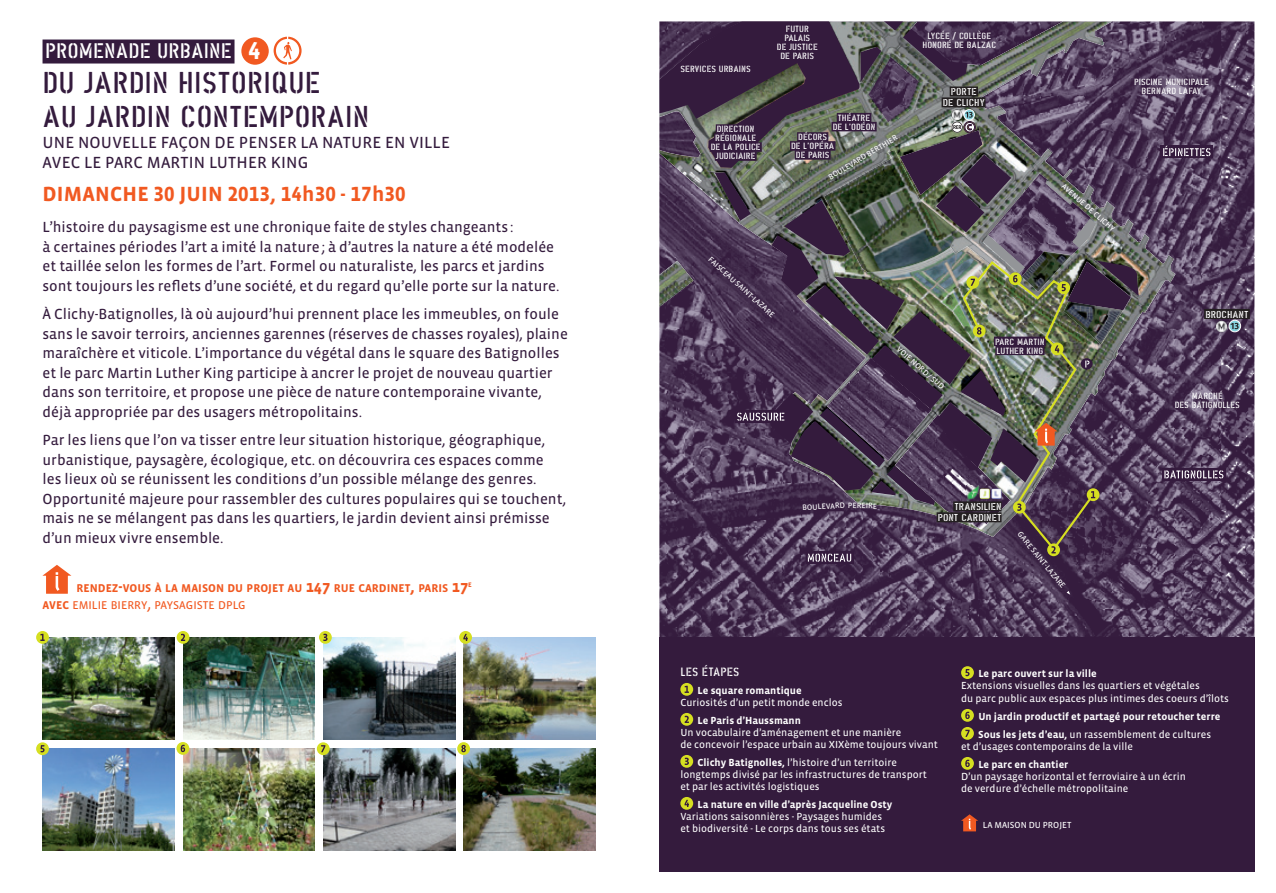
<style>
.page{position:relative;width:1276px;height:893px;background:#fff}
.page>*{position:absolute;margin:0;border:0;box-sizing:border-box;transform-origin:0 0}
.t1{font:30px/34.5px "Din Semavip";color:#341b3d}
.t2{font:700 24.9px "Vista Sans Alt";color:#fff}
.t3{font:700 21px "Vista Sans";letter-spacing:.01em;color:#f15921}
.t4{font:21px "Din Semavip";color:#fff}
.t5{font:16.5px/19.5px "Vista Sans Reg";letter-spacing:.01em;color:#341b3d}
.t6{font:15px/19.5px "Vista Sans Reg";color:#341b3d}
.t7{font:12px "Din Semavip";color:#fff}
.t8{font:700 11.55px "Vista Sans";color:#f15921}
.t9{font:11.55px "Vista Sans Reg";color:#f15921}
.t10{font:10.5px/12px "Vista Sans Reg";color:#fff}
.t11{font:700 10.5px "Vista Sans";color:#fff}
.t12{font:10.05px/10.9px "Din Semavip";color:#fff;text-align:center}
.t13{font:9px/9px "Din Semavip";color:#fff;text-align:center}
.t14{font:9px "Vista Sans Reg";color:#fff}
.t15{font:7.95px "Vista Sans Reg";color:#fff}
.t16{font:700 6.75px "Vista Sans";color:#f15921}
.s1{font-family:"Vista Sans Alt"}
.s2{font-size:16.5px}
.s3{font-family:"Vista Sans";font-weight:700}
</style>
<div class="page">
<div style="left:43px;top:40px;width:191px;height:24px;background:#341b3d"></div>
<svg style="left:274px;top:37px;width:27px;height:28px"></svg>
<img style="left:43px;top:749px;width:131px;height:101px">
<img style="left:463px;top:638px;width:132px;height:102px">
<img style="left:183px;top:749px;width:132px;height:101px">
<img style="left:323px;top:749px;width:132px;height:101px">
<svg style="left:36px;top:742px;width:13px;height:13px"></svg>
<svg style="left:40px;top:745px;width:5px;height:7px"></svg>
<svg style="left:176px;top:742px;width:13px;height:13px"></svg>
<svg style="left:181px;top:745px;width:4px;height:7px"></svg>
<svg style="left:317px;top:742px;width:13px;height:13px"></svg>
<svg style="left:321px;top:745px;width:4px;height:7px"></svg>
<div style="left:241px;top:37px;width:28px;height:28px;background:#f15921;border-radius:50%"></div>
<img style="left:43px;top:638px;width:131px;height:102px">
<img style="left:183px;top:638px;width:132px;height:102px">
<img style="left:323px;top:638px;width:132px;height:102px">
<svg style="left:319px;top:631px;width:13px;height:13px"></svg>
<svg style="left:323px;top:634px;width:4px;height:7px"></svg>
<div style="left:459px;top:631px;width:13px;height:13px;background:#d6df21;border-radius:50%"></div>
<svg style="left:463px;top:634px;width:5px;height:7px"></svg>
<div style="left:36px;top:631px;width:13px;height:13px;background:#d6df21;border-radius:50%"></div>
<svg style="left:40px;top:634px;width:5px;height:7px"></svg>
<svg style="left:177px;top:631px;width:12px;height:13px"></svg>
<svg style="left:181px;top:634px;width:4px;height:7px"></svg>
<img style="left:463px;top:749px;width:132px;height:101px">
<svg style="left:457px;top:742px;width:13px;height:13px"></svg>
<svg style="left:461px;top:745px;width:5px;height:7px"></svg>
<svg style="left:43px;top:565px;width:28px;height:29px"></svg>
<svg style="left:659px;top:21px;width:596px;height:631px;background:#584462"></svg>
<div style="left:659px;top:637px;width:595px;height:235px;background:#341b3d"></div>
<svg style="left:680px;top:683px;width:13px;height:13px"></svg>
<svg style="left:684px;top:686px;width:5px;height:7px"></svg>
<svg style="left:680px;top:713px;width:13px;height:13px"></svg>
<svg style="left:684px;top:716px;width:5px;height:7px"></svg>
<svg style="left:680px;top:755px;width:13px;height:13px"></svg>
<svg style="left:684px;top:758px;width:5px;height:7px"></svg>
<svg style="left:680px;top:797px;width:13px;height:13px"></svg>
<svg style="left:684px;top:800px;width:5px;height:7px"></svg>
<svg style="left:961px;top:666px;width:13px;height:13px"></svg>
<svg style="left:965px;top:669px;width:4px;height:7px"></svg>
<svg style="left:961px;top:709px;width:13px;height:13px"></svg>
<svg style="left:965px;top:712px;width:4px;height:7px"></svg>
<svg style="left:961px;top:727px;width:13px;height:13px"></svg>
<svg style="left:965px;top:730px;width:4px;height:7px"></svg>
<svg style="left:961px;top:757px;width:13px;height:13px"></svg>
<svg style="left:965px;top:760px;width:4px;height:7px"></svg>
<svg style="left:961px;top:814px;width:17px;height:17px"></svg>
<svg style="left:1160px;top:146px;width:53px;height:12px"></svg>
<svg style="left:1163px;top:146px;width:47px;height:10px"></svg>
<svg style="left:1162px;top:468px;width:63px;height:13px"></svg>
<svg style="left:1164px;top:470px;width:59px;height:8px"></svg>
<div style="left:805px;top:551px;width:48px;height:13px;background:#341b3d"></div>
<svg style="left:1066px;top:591px;width:4px;height:4px"></svg>
<div style="left:1204px;top:309px;width:45px;height:10px;background:#231f20"></div>
<svg style="left:1228px;top:320px;width:12px;height:12px"></svg>
<svg style="left:1215px;top:321px;width:23px;height:11px"></svg>
<img style="left:659px;top:21px;width:479px;height:541px">
<h2 class="t2" style="left:248px;top:38px;width:14px">4</h2>
<h3 class="t4" style="left:45px;top:39px;width:188px">PROMENADE URBAINE</h3>
<h1 class="t1" style="left:43px;top:65px;width:328px">DU JARDIN HISTORIQUE<br>AU JARDIN CONTEMPORAIN</h1>
<p class="t5" style="left:43px;top:133px;width:409px">UNE NOUVELLE FAÇON DE PENSER LA NATURE EN VILLE<br>AVEC LE PARC MARTIN LUTHER KING</p>
<h3 class="t3" style="left:43px;top:183px;width:365px">dimanche <span class="s1">30</span> juin <span class="s1">2013</span>, <span class="s1">14</span>h<span class="s1">30</span> - <span class="s1">17</span>h<span class="s1">30</span></h3>
<p class="t6" style="left:43px;top:218px;width:518px">L’histoire du paysagisme est une chronique faite de styles changeants :<br>à certaines périodes l’art a imité la nature ; à d’autres la nature a été modelée et taillée selon les formes de l’art. Formel ou naturaliste, les parcs et jardins sont toujours les reflets d’une société, et du regard qu’elle porte sur la nature.</p>
<p class="t6" style="left:43px;top:305px;width:527px">À Clichy-Batignolles, là où aujourd’hui prennent place les immeubles, on foule sans le savoir terroirs, anciennes garennes (réserves de chasses royales), plaine maraîchère et viticole. L’importance du végétal dans le square des Batignolles et le parc Martin Luther King participe à ancrer le projet de nouveau quartier dans son territoire, et propose une pièce de nature contemporaine vivante, déjà appropriée par des usagers métropolitains.</p>
<p class="t6" style="left:43px;top:431px;width:525px">Par les liens que l’on va tisser entre leur situation historique, géographique, urbanistique, paysagère, écologique, etc. on découvrira ces espaces comme les lieux où se réunissent les conditions d’un possible mélange des genres.<br>Opportunité majeure pour rassembler des cultures populaires qui se touchent, mais ne se mélangent pas dans les quartiers, le jardin devient ainsi prémisse d’un mieux vivre ensemble.</p>
<p class="t8" style="left:77px;top:582px;width:393px">RENDEZ<span class="s2">-</span>VOUS À LA MAISON DU PROJET AU <span class="s2">147</span> RUE CARDINET<span class="s2">,</span> PARIS <span class="s2">17</span></p>
<p class="t16" style="left:468px;top:581px;width:5px">E</p>
<p class="t9" style="left:43px;top:599px;width:204px"><span class="s3">AVEC</span> EMILIE BIERRY<span class="s2">,</span> PAYSAGISTE DPLG</p>
<p class="t13" style="left:680px;top:65px;width:72px">SERVICES URBAINS</p>
<p class="t13" style="left:711px;top:125px;width:51px">DIRECTION<br>RÉGIONALE<br>DE LA POLICE<br>JUDICIAIRE</p>
<p class="t13" style="left:777px;top:25px;width:42px">FUTUR<br>PALAIS<br>DE JUSTICE<br>DE PARIS</p>
<p class="t13" style="left:922px;top:31px;width:75px">LYCÉE / COLLÈGE<br>HONORÉ DE BALZAC</p>
<p class="t13" style="left:832px;top:113px;width:44px">THÉATRE<br>DE L’ODÉON</p>
<p class="t13" style="left:791px;top:132px;width:45px">DÉCORS<br>DE L’OPÉRA<br>DE PARIS</p>
<p class="t15" style="left:827px;top:174px;width:80px;rotate:-31deg">BOULEVARD BERTHIER</p>
<p class="t12" style="left:943px;top:86px;width:44px">PORTE<br>DE CLICHY</p>
<p class="t15" style="left:712px;top:255px;width:87px;rotate:42deg">FAISCEAU SAINT-LAZARE</p>
<p class="t15" style="left:900px;top:345px;width:62px;rotate:41deg">VOIE NORD / SUD</p>
<p class="t13" style="left:995px;top:337px;width:51px;text-align:left">PARC MARTIN<br>LUTHER KING</p>
<p class="t15" style="left:1065px;top:182px;width:69px;rotate:41deg">AVENUE DE CLICHY</p>
<p class="t13" style="left:1134px;top:78px;width:76px">PISCINE MUNICIPALE<br>BERNARD LAFAY</p>
<p class="t12" style="left:1205px;top:309px;width:45px">BROCHANT</p>
<p class="t13" style="left:1174px;top:391px;width:67px">MARCHÉ<br>DES BATIGNOLLES</p>
<p class="t15" style="left:802px;top:504px;width:44px;rotate:-4deg">BOULEVARD</p>
<p class="t15" style="left:848px;top:501px;width:31px;rotate:2deg">PEREIRE</p>
<p class="t12" style="left:938px;top:501px;width:65px;text-align:right">TRANSILIEN<br>PONT CARDINET</p>
<p class="t15" style="left:1022px;top:530px;width:72px;rotate:50deg">GARE SAINT-LAZARE</p>
<p class="t7" style="left:680px;top:665px;width:60px">LES ÉTAPES</p>
<p class="t11" style="left:697px;top:685px;width:106px">Le square romantique</p>
<p class="t10" style="left:680px;top:696px;width:163px">Curiosités d’un petit monde enclos</p>
<p class="t11" style="left:697px;top:715px;width:105px">Le Paris d’haussmann</p>
<p class="t10" style="left:680px;top:726px;width:259px">Un vocabulaire d’aménagement et une manière<br>de concevoir l’espace urbain au XIXème toujours vivant</p>
<p class="t10" style="left:680px;top:756px;width:248px;text-indent:17px"><span class="s3">clichy Batignolles,</span> l’histoire d’un territoire longtemps divisé par les infrastructures de transport et par les activités logistiques</p>
<p class="t11" style="left:697px;top:799px;width:196px">La nature en ville d’après jacqueline osty</p>
<p class="t10" style="left:680px;top:810px;width:206px">Variations saisonnières - Paysages humides et biodiversité - Le corps dans tous ses états</p>
<p class="t11" style="left:978px;top:668px;width:120px">Le parc ouvert sur la ville</p>
<p class="t10" style="left:961px;top:679px;width:269px;line-height:12.8px">Extensions visuelles dans les quartiers et végétales<br>du parc public aux espaces plus intimes des coeurs d’îlots</p>
<p class="t11" style="left:978px;top:711px;width:244px">un jardin productif et partagé pour retoucher terre</p>
<p class="t10" style="left:961px;top:728px;width:252px;text-indent:17px"><span class="s3">sous les jets d’eau,</span> un rassemblement de cultures et d’usages contemporains de la ville</p>
<p class="t11" style="left:978px;top:759px;width:92px">Le parc en chantier</p>
<p class="t10" style="left:961px;top:770px;width:226px">D’un paysage horizontal et ferroviaire à un écrin de verdure d’échelle métropolitaine</p>
<p class="t14" style="left:983px;top:821px;width:90px">LA MAISON DU PROJET</p>
</div>
